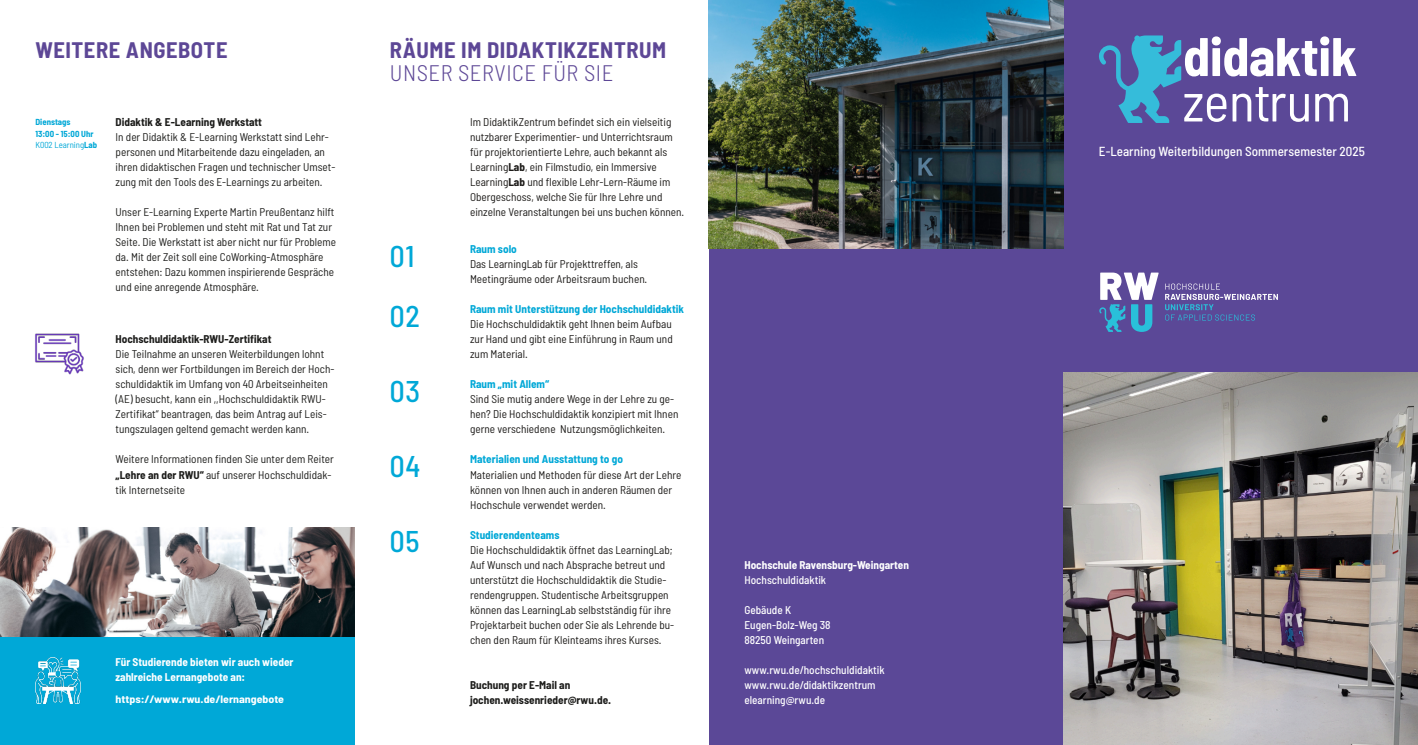
<style>
.page{position:relative;width:1418px;height:745px;background:#fff}
.page>*{position:absolute;margin:0;border:0;box-sizing:border-box;transform-origin:0 0}
.t1{font:700 semi-condensed 54.25px "Barlow";letter-spacing:-.01em;color:#fff}
.t2{font:semi-condensed 54.25px "Barlow";letter-spacing:-.015em;color:#fff}
.t3{font:500 semi-condensed 30px/59.8px "Barlow";letter-spacing:.025em;color:#00a8d7}
.t4{font:700 semi-condensed 22.5px "Barlow";letter-spacing:.025em;color:#5d4796}
.t5{font:300 semi-condensed 22.5px "Barlow";letter-spacing:.025em;color:#5d4796}
.t6{font:500 semi-condensed 13.12px "Barlow";color:#fff}
.t7{font:semi-condensed 11.25px/15px "Barlow";color:#1c1a18}
.t8{font:semi-condensed 11.25px/15px "Barlow";color:#1d1d1b}
.t9{font:500 semi-condensed 11.25px/15px "Barlow";color:#fff}
.t10{font:700 semi-condensed 11.25px "Barlow";color:#00a8d7}
.t11{font:700 semi-condensed 11.25px "Barlow";color:#1d1d1b}
.t12{font:700 semi-condensed 11.25px/15px "Barlow";color:#fff}
.t13{font:700 semi-condensed 10.75px "Barlow";color:#fff;scale:1.11 1}
.t14{font:700 semi-condensed 8.75px/11.2px "Barlow";color:#00a8d7}
.s1{font-weight:400}
.s2{font-weight:700}
</style>
<div class="page">
<div style="left:709px;top:0;width:708px;height:744px;background:#5b4897"></div>
<svg style="left:1099px;top:35px;width:82px;height:88px"></svg>
<svg style="left:1165px;top:283px;width:112px;height:37px"></svg>
<svg style="left:1099px;top:272px;width:59px;height:60px"></svg>
<img style="left:1063px;top:372px;width:354px;height:372px">
<img style="left:709px;top:0;width:354px;height:248px">
<img style="left:35px;top:333px;width:49px;height:42px">
<div style="left:0;top:635px;width:354px;height:109px;background:#00a8d7"></div>
<img style="left:35px;top:657px;width:46px;height:46px">
<img style="left:0;top:527px;width:354px;height:108px">
<h3 class="t4" style="left:35px;top:35px;width:193px">WEITERE ANGEBOTE</h3>
<p class="t14" style="left:35px;top:116px;width:63px">Dienstags<br>13:00 - 15:00 Uhr<br><span class="s1">K002 Learning</span>Lab</p>
<p class="t11" style="left:116px;top:114px;width:148px">Didaktik &amp; E-Learning Werkstatt</p>
<p class="t8" style="left:116px;top:128px;width:221px">In der Didaktik &amp; E-Learning Werkstatt sind Lehr&shy;personen und Mitarbeitende dazu eingeladen, an ihren didaktischen Fragen und technischer Umset&shy;zung mit den Tools des E-Learnings zu arbeiten.</p>
<p class="t8" style="left:116px;top:203px;width:222px">Unser E-Learning Experte Martin Preußentanz hilft Ihnen bei Problemen und steht mit Rat und Tat zur Seite. Die Werkstatt ist aber nicht nur für Probleme da. Mit der Zeit soll eine CoWorking-Atmosphäre entstehen: Dazu kommen inspirierende Gespräche und eine anregende Atmosphäre.</p>
<p class="t11" style="left:116px;top:332px;width:157px">Hochschuldidaktik-RWU-Zertifikat</p>
<p class="t8" style="left:116px;top:346px;width:220px">Die Teilnahme an unseren Weiterbildungen lohnt sich, denn wer Fortbildungen im Bereich der Hoch&shy;schuldidaktik im Umfang von 40 Arbeitseinheiten (AE) besucht, kann ein ,,Hochschuldidaktik RWU-Zertifikat“ beantragen, das beim Antrag auf Leis&shy;tungszulagen geltend gemacht werden kann.</p>
<p class="t8" style="left:116px;top:451px;width:220px">Weitere Informationen finden Sie unter dem Reiter <span class="s2">„Lehre an der RWU“</span> auf unserer Hochschuldidak&shy;tik Internetseite</p>
<p class="t12" style="left:116px;top:653px;width:179px">Für Studierende bieten wir auch wieder zahlreiche Lernangebote an:</p>
<h3 class="t4" style="left:390px;top:35px;width:278px">RÄUME IM DIDAKTIKZENTRUM</h3>
<h3 class="t5" style="left:390px;top:58px;width:225px">UNSER SERVICE FÜR SIE</h3>
<h2 class="t3" style="left:390px;top:225px;width:31px">01<br>02</h2>
<h2 class="t3" style="left:390px;top:360px;width:32px">03</h2>
<h2 class="t3" style="left:390px;top:434px;width:32px">04</h2>
<h2 class="t3" style="left:390px;top:510px;width:31px">05</h2>
<p class="t7" style="left:470px;top:113px;width:215px">Im DidaktikZentrum befindet sich ein vielseitig nutzbarer Experimentier- und Unterrichtsraum für projektorientierte Lehre, auch bekannt als Learning<span class="s2">Lab</span>, ein Filmstudio, ein Immersive Learning<span class="s2">Lab</span> und flexible Lehr-Lern-Räume im Obergeschoss, welche Sie für Ihre Lehre und einzelne Veranstaltungen bei uns buchen können.</p>
<p class="t10" style="left:470px;top:242px;width:48px">Raum solo</p>
<p class="t7" style="left:470px;top:256px;width:179px">Das LearningLab für Projekttreffen, als<br>Meetingräume oder Arbeitsraum buchen.</p>
<p class="t10" style="left:470px;top:302px;width:215px">Raum mit Unterstützung der Hochschuldidaktik</p>
<p class="t7" style="left:470px;top:316px;width:204px;text-align:justify">Die Hochschuldidaktik geht Ihnen beim Aufbau zur Hand und gibt eine Einführung in Raum und zum Material.</p>
<p class="t10" style="left:470px;top:377px;width:81px">Raum „mit Allem“</p>
<p class="t7" style="left:470px;top:391px;width:210px">Sind Sie mutig andere Wege in der Lehre zu ge&shy;hen? Die Hochschuldidaktik konzipiert mit Ihnen gerne verschiedene Nutzungsmöglichkeiten.</p>
<p class="t10" style="left:470px;top:452px;width:154px">Materialien und Ausstattung to go</p>
<p class="t7" style="left:470px;top:466px;width:213px">Materialien und Methoden für diese Art der Lehre können von Ihnen auch in anderen Räumen der<br>Hochschule verwendet werden.</p>
<p class="t10" style="left:470px;top:527px;width:91px">Studierendenteams</p>
<p class="t7" style="left:470px;top:541px;width:206px">Die Hochschuldidaktik öffnet das LearningLab; Auf Wunsch und nach Absprache betreut und unterstützt die Hochschuldidaktik die Studie&shy;rendengruppen. Studentische Arbeitsgruppen können das LearningLab selbstständig für ihre Projektarbeit buchen oder Sie als Lehrende bu&shy;chen den Raum für Kleinteams ihres Kurses.</p>
<p class="t11" style="left:470px;top:677px;width:102px">Buchung per E-Mail an</p>
<p class="t13" style="left:116px;top:691px;width:153px">https://www.rwu.de/lernangebote</p>
<p class="t11" style="left:470px;top:692px;width:142px">jochen.weissenrieder@rwu.de.</p>
<p class="t12" style="left:744px;top:556px;width:166px">Hochschule Ravensburg-Weingarten</p>
<p class="t9" style="left:744px;top:571px;width:83px">Hochschuldidaktik</p>
<p class="t9" style="left:744px;top:601px;width:88px">Gebäude K<br>Eugen-Bolz-Weg 38<br>88250 Weingarten</p>
<p class="t9" style="left:744px;top:661px;width:142px">www.rwu.de/hochschuldidaktik www.rwu.de/didaktikzentrum elearning@rwu.de</p>
<h1 class="t1" style="left:1182px;top:22px;width:176px">didaktik</h1>
<h1 class="t2" style="left:1182px;top:67px;width:170px">zentrum</h1>
<p class="t6" style="left:1098px;top:142px;width:267px">E-Learning Weiterbildungen Sommersemester 2025</p>
</div>
